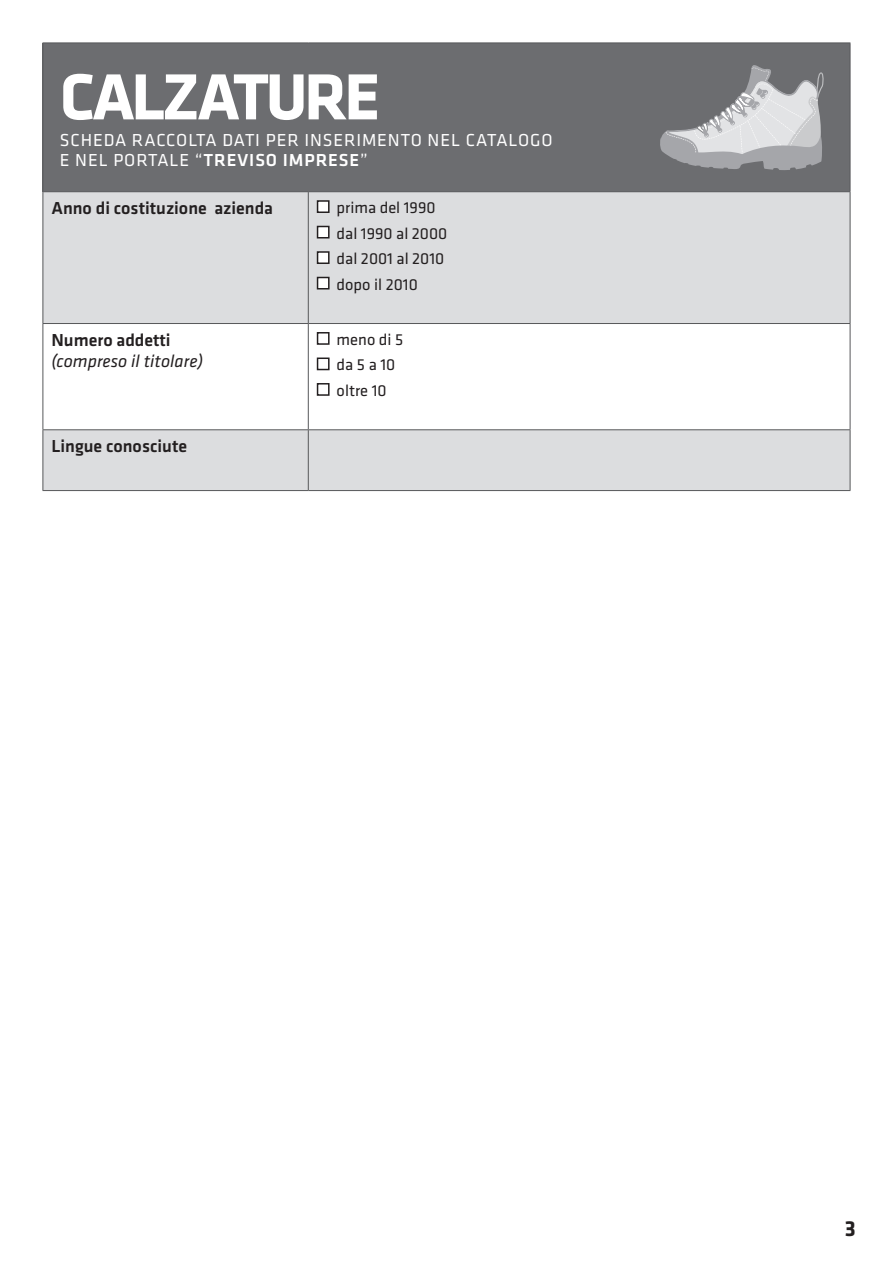
<style>
.page{position:relative;width:893px;height:1263px;background:#fff}
.page>*{position:absolute;margin:0;border:0;box-sizing:border-box;transform-origin:0 0}
.t1{font:700 67.5px "Klavika";letter-spacing:-.05em;color:#fff}
.t2{font:700 22.5px "Klavika";color:#231f20}
.t3{font:500 18px "Klavika";color:#231f20}
.t4{font:18px "Klavika";letter-spacing:.05em;color:#fff}
.t5{font:500 18px "Klavika";letter-spacing:.05em;color:#fff}
.t6{font:italic 18px "Klavika";color:#231f20}
.t7{font:16.5px "Klavika";color:#231f20}
.s1{font-weight:400}
</style>
<div class="page">
<div style="left:43px;top:43px;width:807px;height:149px;background:#6c6d70"></div>
<svg style="left:44px;top:192px;width:806px;height:298px;fill:#dcdddf"></svg>
<hr style="left:43px;top:43px;width:265px;height:1px;background:#57585a">
<hr style="left:43px;top:43px;width:1px;height:148px;background:#57585a">
<hr style="left:308px;top:43px;width:542px;height:1px;background:#57585a">
<hr style="left:850px;top:43px;width:1px;height:148px;background:#57585a">
<hr style="left:43px;top:191px;width:265px;height:1px;background:#57585a">
<hr style="left:43px;top:192px;width:1px;height:131px;background:#57585a">
<hr style="left:308px;top:191px;width:542px;height:1px;background:#57585a">
<hr style="left:308px;top:192px;width:1px;height:131px;background:#57585a">
<hr style="left:850px;top:192px;width:1px;height:131px;background:#57585a">
<hr style="left:43px;top:323px;width:265px;height:1px;background:#57585a">
<hr style="left:43px;top:324px;width:1px;height:105px;background:#57585a">
<hr style="left:308px;top:323px;width:542px;height:1px;background:#57585a">
<hr style="left:308px;top:324px;width:1px;height:105px;background:#57585a">
<hr style="left:850px;top:324px;width:1px;height:105px;background:#57585a">
<hr style="left:43px;top:429px;width:265px;height:1px;background:#57585a">
<hr style="left:43px;top:430px;width:1px;height:60px;background:#57585a">
<hr style="left:308px;top:429px;width:542px;height:1px;background:#57585a">
<hr style="left:308px;top:430px;width:1px;height:60px;background:#57585a">
<hr style="left:850px;top:430px;width:1px;height:60px;background:#57585a">
<hr style="left:43px;top:490px;width:265px;height:1px;background:#57585a">
<hr style="left:308px;top:490px;width:542px;height:1px;background:#57585a">
<div style="left:318px;top:201px;width:11px;height:11px;background:#fff"></div>
<div style="left:317px;top:200px;width:13px;height:13px;border:2px solid #231f20"></div>
<div style="left:318px;top:226px;width:11px;height:12px;background:#fff"></div>
<div style="left:317px;top:226px;width:13px;height:12px;border:2px solid #231f20"></div>
<div style="left:318px;top:252px;width:11px;height:11px;background:#fff"></div>
<div style="left:317px;top:251px;width:13px;height:13px;border:2px solid #231f20"></div>
<div style="left:318px;top:277px;width:11px;height:12px;background:#fff"></div>
<div style="left:317px;top:277px;width:13px;height:12px;border:2px solid #231f20"></div>
<div style="left:318px;top:333px;width:11px;height:11px;background:#fff"></div>
<div style="left:317px;top:332px;width:13px;height:13px;border:2px solid #231f20"></div>
<div style="left:318px;top:358px;width:11px;height:11px;background:#fff"></div>
<div style="left:317px;top:357px;width:13px;height:13px;border:2px solid #231f20"></div>
<div style="left:318px;top:384px;width:11px;height:11px;background:#fff"></div>
<div style="left:317px;top:383px;width:13px;height:13px;border:2px solid #231f20"></div>
<svg style="left:660px;top:65px;width:164px;height:105px"></svg>
<p class="t1" style="left:60px;top:60px;width:322px">CALZATURE</p>
<p class="t4" style="left:60px;top:131px;width:494px">SCHEDA RACCOLTA DATI PER INSERIMENTO NEL CATALOGO</p>
<p class="t5" style="left:60px;top:150px;width:309px"><span class="s1">E NEL PORTALE “</span>TREVISO IMPRESE<span class="s1">”</span></p>
<p class="t3" style="left:51px;top:198px;width:223px">Anno di costituzione azienda</p>
<p class="t7" style="left:337px;top:199px;width:100px">prima del 1990</p>
<p class="t7" style="left:337px;top:224px;width:112px">dal 1990 al 2000</p>
<p class="t7" style="left:337px;top:250px;width:109px">dal 2001 al 2010</p>
<p class="t7" style="left:337px;top:275px;width:83px">dopo il 2010</p>
<p class="t3" style="left:51px;top:330px;width:121px">Numero addetti</p>
<p class="t6" style="left:51px;top:351px;width:153px">(compreso il titolare)</p>
<p class="t7" style="left:337px;top:330px;width:68px">meno di 5</p>
<p class="t7" style="left:337px;top:356px;width:60px">da 5 a 10</p>
<p class="t7" style="left:337px;top:381px;width:51px">oltre 10</p>
<p class="t3" style="left:51px;top:436px;width:137px">Lingue conosciute</p>
<h2 class="t2" style="left:845px;top:1216px;width:12px">3</h2>
</div>
